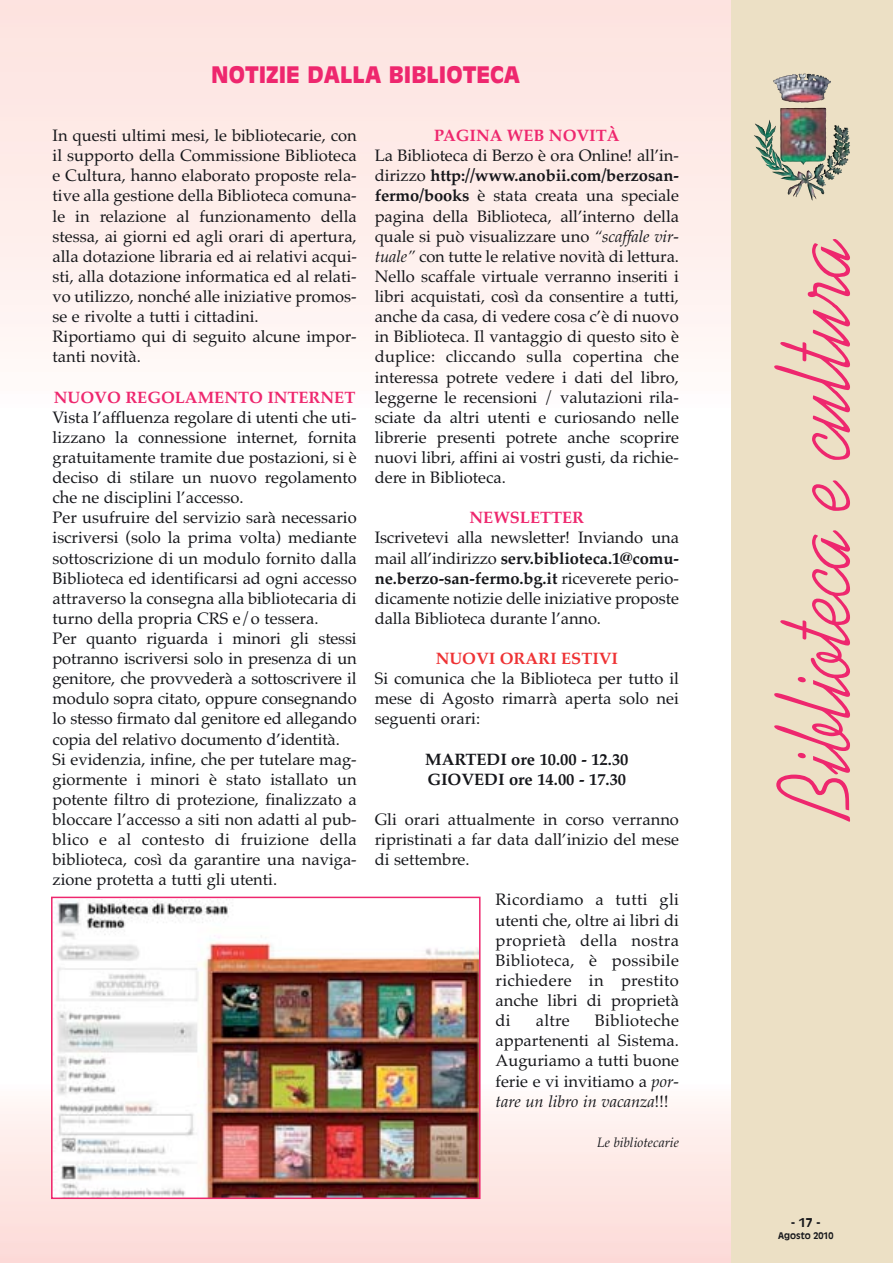
<style>
.page{position:relative;width:893px;height:1263px;background:#fff}
.page>*{position:absolute;margin:0;border:0;box-sizing:border-box;transform-origin:0 0}
.t1{font:105px "Kaufmann";color:#ee276e;scale:.85 1}
.t2{font:900 22.5px "Antique Olive LT";color:#ee276e}
.t3{font:16.5px/20.1px "Palatino";color:#15161a;text-align:justify}
.t4{font:700 16.5px "Palatino";color:#ee276e}
.t5{font:700 16.5px/20.1px "Palatino";color:#15161a}
.t6{font:700 16.5px "Palatino";color:#ee3234}
.t7{font:italic 13.5px "Palatino";color:#15161a}
.t8{font:700 12px "Antique Olive LT";color:#15161a}
.t9{font:700 9px "Antique Olive LT";color:#15161a}
.s1{font-weight:700}
.s2{font-style:italic}
</style>
<div class="page">
<div style="left:0;top:0;width:731px;height:412px;background:linear-gradient(to bottom,#fde2dd,#fffbfa)"></div>
<div style="left:0;top:1084px;width:731px;height:179px;background:linear-gradient(to bottom,#fff9f7,#fcd9d5)"></div>
<div style="left:731px;top:0;width:162px;height:1263px;background:#ece0c5"></div>
<img style="left:773px;top:74px;width:58px;height:91px">
<img style="left:54px;top:901px;width:423px;height:295px">
<div style="left:51px;top:897px;width:429px;height:302px;border:2px solid #ee276e"></div>
<h2 class="t2" style="left:211px;top:65px;width:310px">NOTIZIE DALLA BIBLIOTECA</h2>
<p class="t3" style="left:53px;top:127px;width:306px;text-align:left">In questi ultimi mesi, le bibliotecarie, con il supporto della Commissione Biblioteca e Cultura, hanno elaborato proposte rela&shy;tive alla gestione della Biblioteca comuna&shy;le in relazione al funzionamento della stessa, ai giorni ed agli orari di apertura, alla dotazione libraria ed ai relativi acqui&shy;sti, alla dotazione informatica ed al relati&shy;vo utilizzo, nonché alle iniziative promos&shy;se e rivolte a tutti i cittadini.<br>Riportiamo qui di seguito alcune impor&shy;tanti novità.</p>
<p class="t4" style="left:54px;top:391px;width:303px">NUOVO REGOLAMENTO INTERNET</p>
<p class="t3" style="left:53px;top:409px;width:306px;text-align:left">Vista l’affluenza regolare di utenti che uti&shy;lizzano la connessione internet, fornita gratuitamente tramite due postazioni, si è deciso di stilare un nuovo regolamento che ne disciplini l’accesso.<br>Per usufruire del servizio sarà necessario iscriversi (solo la prima volta) mediante sottoscrizione di un modulo fornito dalla Biblioteca ed identificarsi ad ogni accesso attraverso la consegna alla bibliotecaria di turno della propria CRS e/o tessera.<br>Per quanto riguarda i minori gli stessi potranno iscriversi solo in presenza di un genitore, che provvederà a sottoscrivere il modulo sopra citato, oppure consegnando lo stesso firmato dal genitore ed allegando copia del relativo documento d’identità.<br>Si evidenzia, infine, che per tutelare mag&shy;giormente i minori è stato istallato un potente filtro di protezione, finalizzato a bloccare l’accesso a siti non adatti al pub&shy;blico e al contesto di fruizione della biblioteca, così da garantire una naviga&shy;zione protetta a tutti gli utenti.</p>
<p class="t4" style="left:434px;top:129px;width:187px">PAGINA WEB NOVITÀ</p>
<p class="t3" style="left:375px;top:147px;width:306px">La Biblioteca di Berzo è ora Online! all’in&shy;dirizzo <span class="s1">http://www.anobii.com/berzosan&shy;fermo/books</span> è stata creata una speciale pagina della Biblioteca, all’interno della quale si può visualizzare uno <span class="s2">“scaffale vir&shy;tuale”</span> con tutte le relative novità di lettura.<br>Nello scaffale virtuale verranno inseriti i libri acquistati, così da consentire a tutti, anche da casa, di vedere cosa c’è di nuovo in Biblioteca. Il vantaggio di questo sito è duplice: cliccando sulla copertina che interessa potrete vedere i dati del libro, leggerne le recensioni / valutazioni rila&shy;sciate da altri utenti e curiosando nelle librerie presenti potrete anche scoprire nuovi libri, affini ai vostri gusti, da richie&shy;dere in Biblioteca.</p>
<p class="t4" style="left:469px;top:511px;width:116px">NEWSLETTER</p>
<p class="t3" style="left:375px;top:530px;width:306px">Iscrivetevi alla newsletter! Inviando una mail all’indirizzo <span class="s1">serv.biblioteca.1@comu&shy;ne.berzo-san-fermo.bg.it</span> riceverete perio&shy;dicamente notizie delle iniziative proposte dalla Biblioteca durante l’anno.</p>
<p class="t6" style="left:436px;top:652px;width:184px">NUOVI ORARI ESTIVI</p>
<p class="t3" style="left:375px;top:670px;width:306px">Si comunica che la Biblioteca per tutto il mese di Agosto rimarrà aperta solo nei seguenti orari:</p>
<p class="t5" style="left:425px;top:751px;width:205px">MARTEDI ore 10.00 - 12.30<br>GIOVEDI ore 14.00 - 17.30</p>
<p class="t3" style="left:375px;top:811px;width:306px">Gli orari attualmente in corso verranno ripristinati a far data dall’inizio del mese di settembre.</p>
<p class="t3" style="left:495px;top:892px;width:185px">Ricordiamo a tutti gli utenti che, oltre ai libri di proprietà della nostra Biblioteca, è possibile richiedere in prestito anche libri di proprietà di</p>
<p class="t3" style="left:495px;top:1012px;width:185px;text-indent:99px">Biblioteche appartenenti al Sistema.<br>Auguriamo a tutti buone ferie e vi invitiamo a <span class="s2">por&shy;tare un libro in vacanza</span>!!!</p>
<p class="t7" style="left:597px;top:1137px;width:83px">Le bibliotecarie</p>
<p class="t3" style="left:536px;top:1012px;width:35px">altre</p>
<h1 class="t1" style="left:774px;top:815px;width:683px;rotate:-90deg">Biblioteca e cultura</h1>
<p class="t8" style="left:791px;top:1218px;width:32px">- 17 -</p>
<p class="t9" style="left:778px;top:1232px;width:57px">Agosto 2010</p>
</div>
